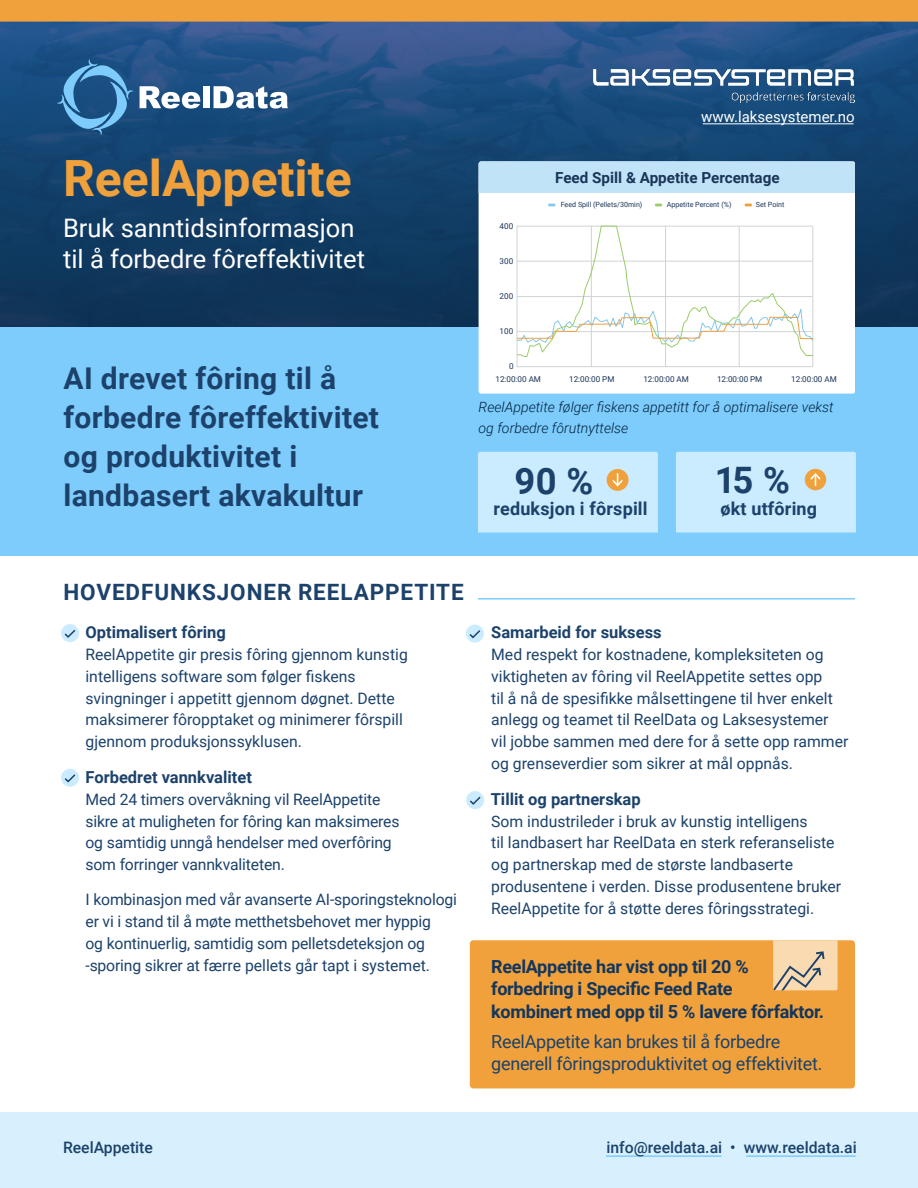
<style>
.page{position:relative;width:918px;height:1188px;background:#fff}
.page>*{position:absolute;margin:0;border:0;box-sizing:border-box;transform-origin:0 0}
.t1{font:700 49.95px "Roboto";color:#f0a13c}
.t2{font:700 36.45px "Roboto";color:#1c426b}
.t3{font:700 30px/39px "Roboto";letter-spacing:.01em;color:#1c426b}
.t4{font:25.5px/30.9px "Roboto";color:#fff}
.t5{font:700 22.5px "Roboto";letter-spacing:.04em;color:#1c426b}
.t6{font:700 18px/22.5px "Roboto";letter-spacing:-.015em;color:#14365c}
.t7{font:18px/22.5px "Roboto";letter-spacing:-.015em;color:#1c426b}
.t8{font:700 18px "Roboto";letter-spacing:.01em;color:#1c426b}
.t9{font:700 16.5px "Roboto";color:#1c426b}
.t10{font:15.75px/21.8px "Roboto";color:#1c426b}
.t11{font:500 15.75px "Roboto";color:#1c426b}
.t12{font:700 15.15px "Roboto";color:#1a3559}
.t13{font:15px "Roboto";color:#fff}
.t14{font:italic 300 14.1px/20.4px "Roboto";color:#01233f}
.t15{font:8.1px "Roboto";color:#1a3559}
.t16{font:7.2px "Roboto";color:#1a3559}
</style>
<div class="page">
<div style="left:470px;top:940px;width:385px;height:148px;background:#f0a13c;border-radius:4px"></div>
<img style="left:0;top:22px;width:918px;height:306px">
<div style="left:0;top:328px;width:918px;height:228px;background:#7dccfc"></div>
<div style="left:61px;top:624px;width:18px;height:18px;background:#cbebfe;border-radius:50%"></div>
<svg style="left:64px;top:629px;width:12px;height:9px"></svg>
<div style="left:61px;top:769px;width:18px;height:18px;background:#cbebfe;border-radius:50%"></div>
<svg style="left:63px;top:774px;width:13px;height:10px"></svg>
<div style="left:466px;top:625px;width:18px;height:18px;background:#cbebfe;border-radius:50%"></div>
<svg style="left:469px;top:630px;width:12px;height:9px"></svg>
<div style="left:466px;top:791px;width:18px;height:18px;background:#cbebfe;border-radius:50%"></div>
<svg style="left:470px;top:796px;width:11px;height:9px"></svg>
<div style="left:0;top:0;width:918px;height:22px;background:#f0a13c"></div>
<svg style="left:773px;top:940px;width:65px;height:50px;background:#e4cba9"></svg>
<div style="left:478px;top:452px;width:180px;height:80px;background:#cbebfe"></div>
<div style="left:676px;top:452px;width:180px;height:80px;background:#cbebfe"></div>
<svg style="left:140px;top:86px;width:60px;height:23px"></svg>
<div style="left:203px;top:86px;width:6px;height:22px;background:#fff"></div>
<svg style="left:214px;top:86px;width:74px;height:23px"></svg>
<svg style="left:57px;top:59px;width:76px;height:76px;background:#346fa1"></svg>
<img style="left:594px;top:70px;width:261px;height:33px">
<hr style="left:703px;top:123px;width:151px;height:1px;background:#fff">
<div style="left:0;top:1113px;width:918px;height:75px;background:#d8f0fe"></div>
<hr style="left:606px;top:1155px;width:116px;height:2px;background:#7dccfc">
<hr style="left:746px;top:1155px;width:110px;height:2px;background:#7dccfc">
<hr style="left:478px;top:598px;width:377px;height:2px;background:#7dccfc">
<svg style="left:479px;top:193px;width:376px;height:201px"></svg>
<div style="left:479px;top:161px;width:376px;height:32px;background:#c1e3f8"></div>
<hr style="left:517px;top:366px;width:296px;height:1px;background:#d1d3d4">
<hr style="left:517px;top:226px;width:1px;height:141px;background:#d1d3d4">
<hr style="left:591px;top:226px;width:1px;height:141px;background:#d1d3d4">
<hr style="left:665px;top:226px;width:1px;height:141px;background:#d1d3d4">
<hr style="left:739px;top:226px;width:1px;height:141px;background:#d1d3d4">
<hr style="left:813px;top:226px;width:1px;height:141px;background:#d1d3d4">
<svg style="left:548px;top:204px;width:7px;height:2px"></svg>
<svg style="left:655px;top:204px;width:7px;height:2px"></svg>
<svg style="left:745px;top:204px;width:7px;height:2px"></svg>
<svg style="left:516px;top:225px;width:298px;height:133px"></svg>
<h1 class="t1" style="left:63px;top:144px;width:290px">ReelAppetite</h1>
<h3 class="t4" style="left:63px;top:212px;width:304px">Bruk sanntidsinformasjon til å forbedre fôreffektivitet</h3>
<h3 class="t3" style="left:64px;top:358px;width:317px">AI drevet fôring til å forbedre fôreffektivitet og produktivitet i landbasert akvakultur</h3>
<p class="t13" style="left:701px;top:106px;width:155px">www.laksesystemer.no</p>
<p class="t12" style="left:555px;top:167px;width:226px">Feed Spill &amp; Appetite Percentage</p>
<p class="t15" style="left:500px;top:220px;width:15px">400</p>
<p class="t15" style="left:500px;top:255px;width:15px">300</p>
<p class="t15" style="left:500px;top:290px;width:15px">200</p>
<p class="t15" style="left:500px;top:325px;width:15px">100</p>
<p class="t15" style="left:509px;top:361px;width:6px">0</p>
<p class="t16" style="left:561px;top:200px;width:83px">Feed Spill (Pellets/30min)</p>
<p class="t16" style="left:667px;top:200px;width:66px">Appetite Percent (%)</p>
<p class="t16" style="left:756px;top:200px;width:30px">Set Point</p>
<p class="t15" style="left:496px;top:373px;width:47px">12:00:00 AM</p>
<p class="t15" style="left:569px;top:373px;width:47px">12:00:00 PM</p>
<p class="t15" style="left:643px;top:373px;width:47px">12:00:00 AM</p>
<p class="t15" style="left:717px;top:373px;width:47px">12:00:00 PM</p>
<p class="t15" style="left:791px;top:373px;width:47px">12:00:00 AM</p>
<p class="t14" style="left:479px;top:397px;width:357px">ReelAppetite følger fiskens appetitt for å optimalisere vekst og forbedre fôrutnyttelse</p>
<h2 class="t2" style="left:515px;top:455px;width:80px">90 %</h2>
<h2 class="t2" style="left:715px;top:455px;width:77px">15 %</h2>
<p class="t8" style="left:494px;top:496px;width:156px">reduksjon i fôrspill</p>
<p class="t8" style="left:720px;top:496px;width:98px">økt utfôring</p>
<h3 class="t5" style="left:63px;top:577px;width:402px">HOVEDFUNKSJONER REELAPPETITE</h3>
<p class="t9" style="left:86px;top:621px;width:142px">Optimalisert fôring</p>
<p class="t10" style="left:86px;top:643px;width:324px">ReelAppetite gir presis fôring gjennom kunstig intelligens software som følger fiskens svingninger i appetitt gjennom døgnet. Dette maksimerer fôropptaket og minimerer fôrspill gjennom produksjonssyklusen.</p>
<p class="t9" style="left:86px;top:766px;width:168px">Forbedret vannkvalitet</p>
<p class="t10" style="left:86px;top:788px;width:316px">Med 24 timers overvåkning vil ReelAppetite sikre at muligheten for fôring kan maksimeres og samtidig unngå hendelser med overfôring som forringer vannkvaliteten.</p>
<p class="t10" style="left:86px;top:888px;width:373px">I kombinasjon med vår avanserte AI-sporingsteknologi er vi i stand til å møte metthetsbehovet mer hyppig<br>og kontinuerlig, samtidig som pelletsdeteksjon og -sporing sikrer at færre pellets går tapt i systemet.</p>
<p class="t9" style="left:491px;top:621px;width:172px">Samarbeid for suksess</p>
<p class="t10" style="left:491px;top:643px;width:359px">Med respekt for kostnadene, kompleksiteten og viktigheten av fôring vil ReelAppetite settes opp<br>til å nå de spesifikke målsettingene til hver enkelt anlegg og teamet til ReelData og Laksesystemer<br>vil jobbe sammen med dere for å sette opp rammer og grenseverdier som sikrer at mål oppnås.</p>
<p class="t9" style="left:491px;top:788px;width:151px">Tillit og partnerskap</p>
<p class="t10" style="left:491px;top:810px;width:351px">Som industrileder i bruk av kunstig intelligens<br>til landbasert har ReelData en sterk referanseliste og partnerskap med de største landbaserte produsentene i verden. Disse produsentene bruker ReelAppetite for å støtte deres fôringsstrategi.</p>
<p class="t6" style="left:491px;top:955px;width:334px">ReelAppetite har vist opp til 20 % forbedring i Specific Feed Rate<br>kombinert med opp til 5 % lavere fôrfaktor.</p>
<p class="t7" style="left:491px;top:1030px;width:333px">ReelAppetite kan brukes til å forbedre generell fôringsproduktivitet og effektivitet.</p>
<p class="t11" style="left:63px;top:1136px;width:92px">ReelAppetite</p>
<p class="t11" style="left:606px;top:1136px;width:252px">info@reeldata.ai • www.reeldata.ai</p>
</div>
